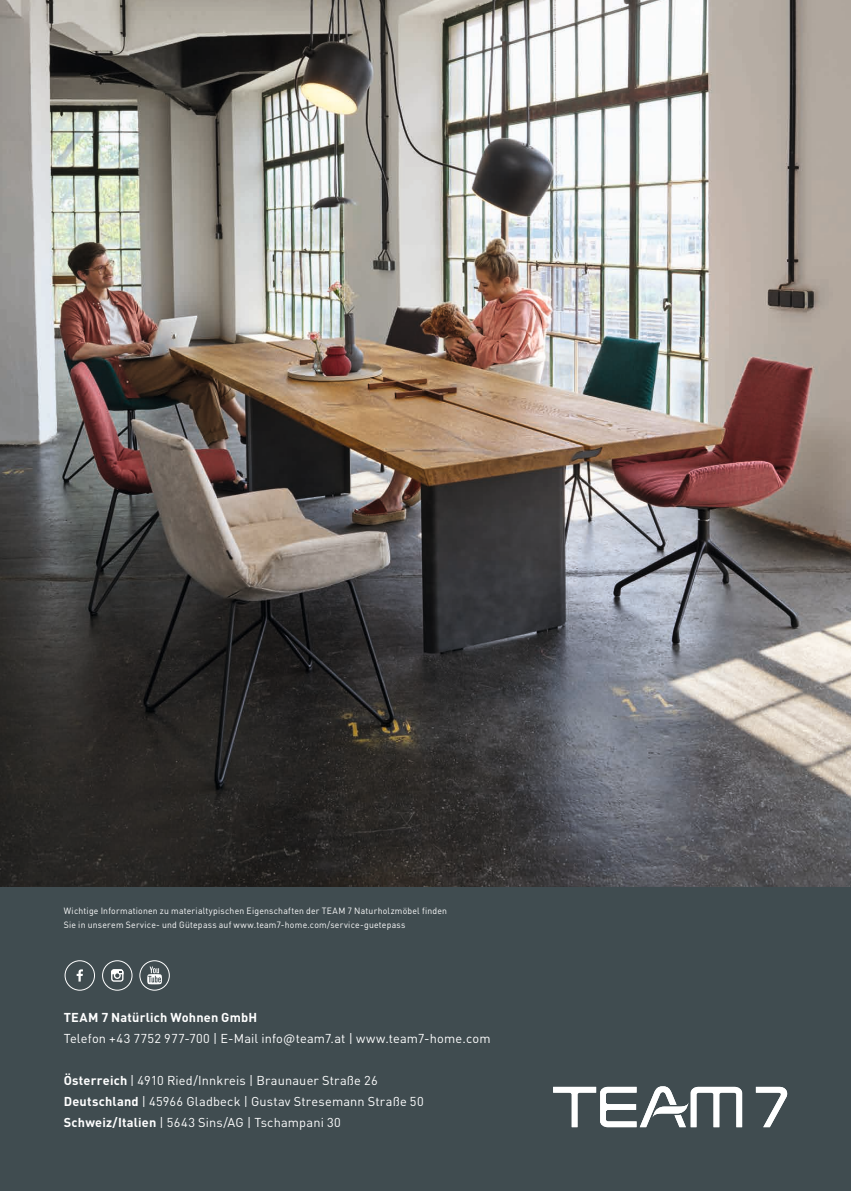
<style>
.page{position:relative;width:851px;height:1191px;background:#fff}
.page>*{position:absolute;margin:0;border:0;box-sizing:border-box;transform-origin:0 0}
.t1{font:12.75px/21px "Team 7 DIN Pro";letter-spacing:.015em;color:#fff}
.t2{font:700 12.75px "Team 7 DIN Pro";letter-spacing:.015em;color:#fff}
.t3{font:9px/13.5px "Team 7 DIN Pro";letter-spacing:.025em;color:#fff;scale:.96 1}
.s1{font-weight:700}
</style>
<div class="page">
<div style="left:0;top:755px;width:850px;height:436px;background:#404c50"></div>
<svg style="left:755px;top:1086px;width:32px;height:41px"></svg>
<svg style="left:553px;top:1086px;width:189px;height:41px"></svg>
<div style="left:65px;top:960px;width:30px;height:30px;border:1px solid #fff;border-radius:50%"></div>
<svg style="left:77px;top:969px;width:6px;height:12px"></svg>
<div style="left:102px;top:960px;width:30px;height:30px;border:1px solid #fff;border-radius:50%"></div>
<div style="left:111px;top:969px;width:12px;height:12px;border:1px solid #fff;border-radius:2px"></div>
<div style="left:114px;top:972px;width:7px;height:7px;border:1px solid #fff;border-radius:50%"></div>
<svg style="left:111px;top:969px;width:12px;height:9px"></svg>
<div style="left:139px;top:960px;width:31px;height:30px;border:1px solid #fff;border-radius:50%"></div>
<svg style="left:147px;top:966px;width:15px;height:18px"></svg>
<img style="left:0;top:0;width:850px;height:886px">
<p class="t3" style="left:64px;top:904px;width:400px">Wichtige Informationen zu materialtypischen Eigenschaften der TEAM 7 Naturholzmöbel finden<br>Sie in unserem Service- und Gütepass auf www.team7-home.com/service-guetepass</p>
<p class="t2" style="left:64px;top:1009px;width:195px">TEAM 7 Natürlich Wohnen GmbH</p>
<p class="t1" style="left:64px;top:1027px;width:428px">Telefon +43 7752 977-700 | E-Mail info@team7.at | www.team7-home.com</p>
<p class="t1" style="left:64px;top:1069px;width:361px"><span class="s1">Österreich</span> | 4910 Ried/Innkreis | Braunauer Straße 26<br><span class="s1">Deutschland</span> | 45966 Gladbeck | Gustav Stresemann Straße 50<br><span class="s1">Schweiz/Italien</span> | 5643 Sins/AG | Tschampani 30</p>
</div>
